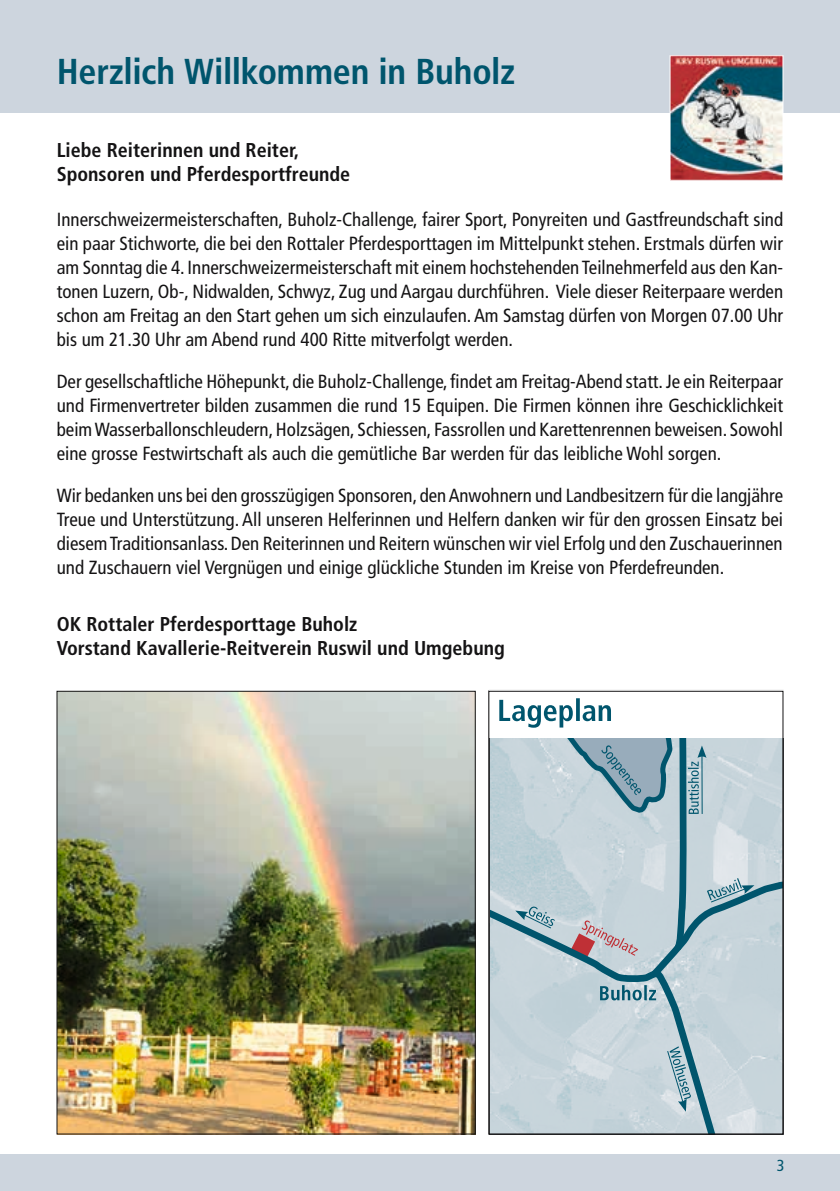
<style>
.page{position:relative;width:840px;height:1191px;background:#fff}
.page>*{position:absolute;margin:0;border:0;box-sizing:border-box;transform-origin:0 0}
.t1{font:700 condensed 36px "Frutiger";letter-spacing:-.005em;color:#00556d}
.t2{font:700 condensed 20px/24px "Frutiger";color:#141314}
.t3{font:condensed 19px/24px "Frutiger";color:#141314;text-align:justify}
.t4{font:condensed 16px "Frutiger";color:#00556d}
</style>
<div class="page">
<div style="left:0;top:0;width:839px;height:113px;background:#cdd5de"></div>
<div style="left:0;top:1154px;width:839px;height:37px;background:#cdd5de"></div>
<hr style="left:0;top:0;width:1px;height:113px;background:#00556d">
<hr style="left:0;top:1154px;width:1px;height:37px;background:#00556d">
<img style="left:671px;top:57px;width:109px;height:121px">
<div style="left:669px;top:55px;width:113px;height:125px;border:1px solid #fff"></div>
<img style="left:59px;top:693px;width:414px;height:439px">
<img style="left:490px;top:738px;width:290px;height:394px">
<svg style="left:488px;top:905px;width:231px;height:230px;background:#c0cfd6"></svg>
<svg style="left:666px;top:1046px;width:24px;height:65px;background:#9fbac5"></svg>
<div style="left:708px;top:1134px;width:8px;height:7px;background:#fff"></div>
<svg style="left:499px;top:698px;width:285px;height:302px;background:#bacbd2"></svg>
<div style="left:488px;top:691px;width:294px;height:443px;border:1px solid #141314"></div>
<h1 class="t1" style="left:57px;top:50px;width:459px">Herzlich Willkommen in Buholz</h1>
<p class="t2" style="left:57px;top:138px;width:295px">Liebe Reiterinnen und Reiter,<br>Sponsoren und Pferdesportfreunde</p>
<p class="t3" style="left:57px;top:207px;width:727px">Innerschweizermeisterschaften, Buholz-Challenge, fairer Sport, Ponyreiten und Gastfreundschaft sind ein paar Stichworte, die bei den Rottaler Pferdesporttagen im Mittelpunkt stehen. Erstmals dürfen wir am Sonntag die 4. Innerschweizermeisterschaft mit einem hochstehenden Teilnehmerfeld aus den Kan&shy;tonen Luzern, Ob-, Nidwalden, Schwyz, Zug und Aargau durchführen. Viele dieser Reiterpaare werden schon am Freitag an den Start gehen um sich einzulaufen. Am Samstag dürfen von Morgen 07.00 Uhr bis um 21.30 Uhr am Abend rund 400 Ritte mitverfolgt werden.</p>
<p class="t3" style="left:57px;top:369px;width:727px">Der gesellschaftliche Höhepunkt, die Buholz-Challenge, findet am Freitag-Abend statt. Je ein Reiterpaar und Firmenvertreter bilden zusammen die rund 15 Equipen. Die Firmen können ihre Geschicklichkeit beim Wasserballonschleudern, Holzsägen, Schiessen, Fassrollen und Karettenrennen beweisen. Sowohl eine grosse Festwirtschaft als auch die gemütliche Bar werden für das leibliche Wohl sorgen.</p>
<p class="t3" style="left:57px;top:483px;width:727px">Wir bedanken uns bei den grosszügigen Sponsoren, den Anwohnern und Landbesitzern für die langjähre Treue und Unterstützung. All unseren Helferinnen und Helfern danken wir für den grossen Einsatz bei diesem Traditionsanlass. Den Reiterinnen und Reitern wünschen wir viel Erfolg und den Zuschauerinnen und Zuschauern viel Vergnügen und einige glückliche Stunden im Kreise von Pferdefreunden.</p>
<p class="t2" style="left:57px;top:612px;width:449px">OK Rottaler Pferdesporttage Buholz<br>Vorstand Kavallerie-Reitverein Ruswil und Umgebung</p>
<p class="t4" style="left:776px;top:1155px;width:9px">3</p>
</div>
